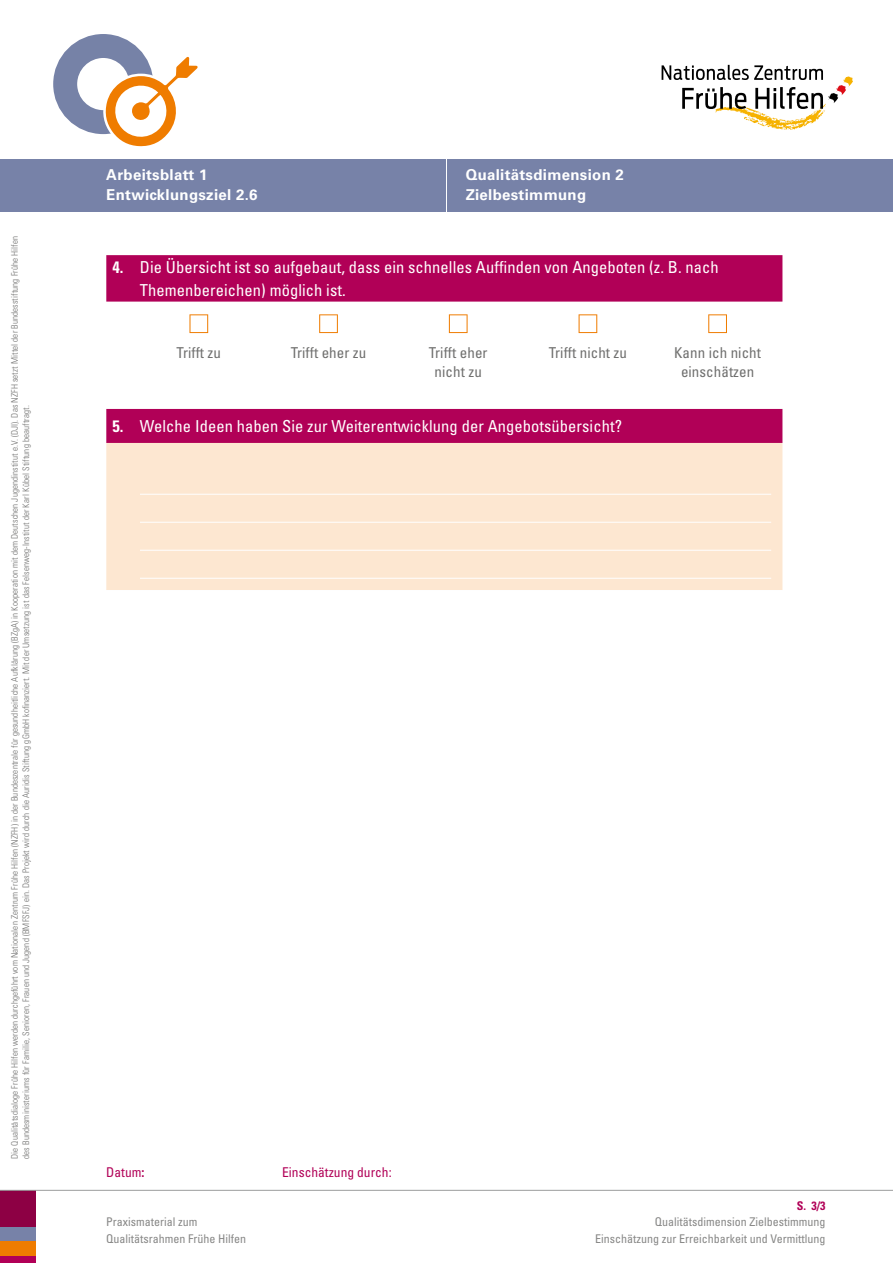
<style>
.page{position:relative;width:893px;height:1263px;background:#fff}
.page>*{position:absolute;margin:0;border:0;box-sizing:border-box;transform-origin:0 0}
.p_TKopf{font:condensed 16.5px/22.5px "Univers LT Std";letter-spacing:.005em;color:#fff}
.p_TKopf-2{font:700 condensed 16.5px "Univers LT Std";color:#fff}
.Text_Univers_10_13_pt{font:condensed 15px/19.5px "Univers LT Std";letter-spacing:.005em;color:#6f6f6e;text-align:center}
.t1{font:700 15px/19.5px "Univers LT Std";letter-spacing:.02em;color:#fff}
.t2{font:condensed 13.5px "Univers LT Std";color:#b10057}
.t3{font:condensed 12px/16.5px "Univers LT Std";color:#878786;text-align:right}
.t4{font:700 condensed 12px "Univers LT Std";color:#b10057}
.p_47_light_6_7_5_Pt{font:300 condensed 9px/11.2px "Univers LT Std";letter-spacing:.01em;color:#6f6f6e}
.s1{font-weight:700}
</style>
<div class="page">
<div style="left:0;top:1255px;width:35px;height:8px;background:#b10057"></div>
<div style="left:0;top:1191px;width:35px;height:36px;background:#8d0044"></div>
<div style="left:0;top:1227px;width:35px;height:14px;background:#7782a8"></div>
<div style="left:0;top:1241px;width:35px;height:14px;background:#ef7c00"></div>
<div style="left:0;top:159px;width:893px;height:53px;background:#7782a8"></div>
<hr style="left:446px;top:147px;width:1px;height:74px;background:#fff">
<hr style="left:0;top:1190px;width:893px;height:1px;background:#9c9d9d">
<div style="left:53px;top:34px;width:100px;height:100px;border:24px solid #7682a7;border-radius:50%"></div>
<svg style="left:101px;top:52px;width:97px;height:95px"></svg>
<svg style="left:662px;top:65px;width:191px;height:65px"></svg>
<div style="left:106px;top:255px;width:676px;height:47px;background:#b10057"></div>
<svg style="left:189px;top:314px;width:19px;height:19px"></svg>
<svg style="left:319px;top:314px;width:19px;height:19px"></svg>
<svg style="left:449px;top:314px;width:19px;height:19px"></svg>
<svg style="left:579px;top:314px;width:18px;height:19px"></svg>
<svg style="left:708px;top:314px;width:19px;height:19px"></svg>
<div style="left:106px;top:409px;width:676px;height:34px;background:#b10057"></div>
<div style="left:106px;top:443px;width:676px;height:147px;background:#fde7d1"></div>
<hr style="left:140px;top:494px;width:631px;height:1px;background:#fff">
<hr style="left:140px;top:522px;width:631px;height:1px;background:#fff">
<hr style="left:140px;top:550px;width:631px;height:1px;background:#fff">
<hr style="left:140px;top:578px;width:631px;height:1px;background:#fff">
<p class="p_47_light_6_7_5_Pt" style="left:9px;top:1159px;width:924px;rotate:-90deg">Die Qualitätsdialoge Frühe Hilfen werden durchgeführt vom Nationalen Zentrum Frühe Hilfen (NZFH) in der Bundeszentrale für gesundheitliche Aufklärung (BZgA) in Kooperation mit dem Deutschen Jugendinstitut e.V. (DJI). Das NZFH setzt Mittel der Bundesstiftung Frühe Hilfen des Bundesministeriums für Familie, Senioren, Frauen und Jugend (BMFSFJ) ein. Das Projekt wird durch die Auridis Stiftung gGmbH kofinanziert. Mit der Umsetzung ist das Felsenweg-Institut der Karl Kübel Stiftung beauftragt.</p>
<h2 class="t1" style="left:106px;top:165px;width:153px">Arbeitsblatt 1<br>Entwicklungsziel 2.6</h2>
<h2 class="t1" style="left:466px;top:165px;width:160px">Qualitätsdimension 2<br>Zielbestimmung</h2>
<p class="p_TKopf-2" style="left:112px;top:257px;width:13px">4.</p>
<p class="p_TKopf" style="left:140px;top:256px;width:580px">Die Übersicht ist so aufgebaut, dass ein schnelles Auffinden von Angeboten (z. B. nach<br>Themenbereichen) möglich ist.</p>
<p class="Text_Univers_10_13_pt" style="left:177px;top:342px;width:46px">Trifft zu</p>
<p class="Text_Univers_10_13_pt" style="left:291px;top:342px;width:77px">Trifft eher zu</p>
<p class="Text_Univers_10_13_pt" style="left:429px;top:342px;width:60px">Trifft eher nicht zu</p>
<p class="Text_Univers_10_13_pt" style="left:549px;top:342px;width:80px">Trifft nicht zu</p>
<p class="Text_Univers_10_13_pt" style="left:674px;top:342px;width:88px">Kann ich nicht einschätzen</p>
<p class="p_TKopf-2" style="left:112px;top:416px;width:13px">5.</p>
<p class="p_TKopf" style="left:140px;top:415px;width:483px">Welche Ideen haben Sie zur Weiterentwicklung der Angebotsübersicht?</p>
<h3 class="t2" style="left:106px;top:1163px;width:40px">Datum<span class="s1">:</span></h3>
<h3 class="t2" style="left:282px;top:1163px;width:111px">Einschätzung durch:</h3>
<h3 class="t3" style="left:106px;top:1213px;width:141px;text-align:left">Praxismaterial zum<br>Qualitätsrahmen Frühe Hilfen</h3>
<h3 class="t4" style="left:797px;top:1198px;width:30px">S. 3/3</h3>
<h3 class="t3" style="left:595px;top:1213px;width:232px">Qualitätsdimension Zielbestimmung<br>Einschätzung zur Erreichbarkeit und Vermittlung</h3>
</div>
